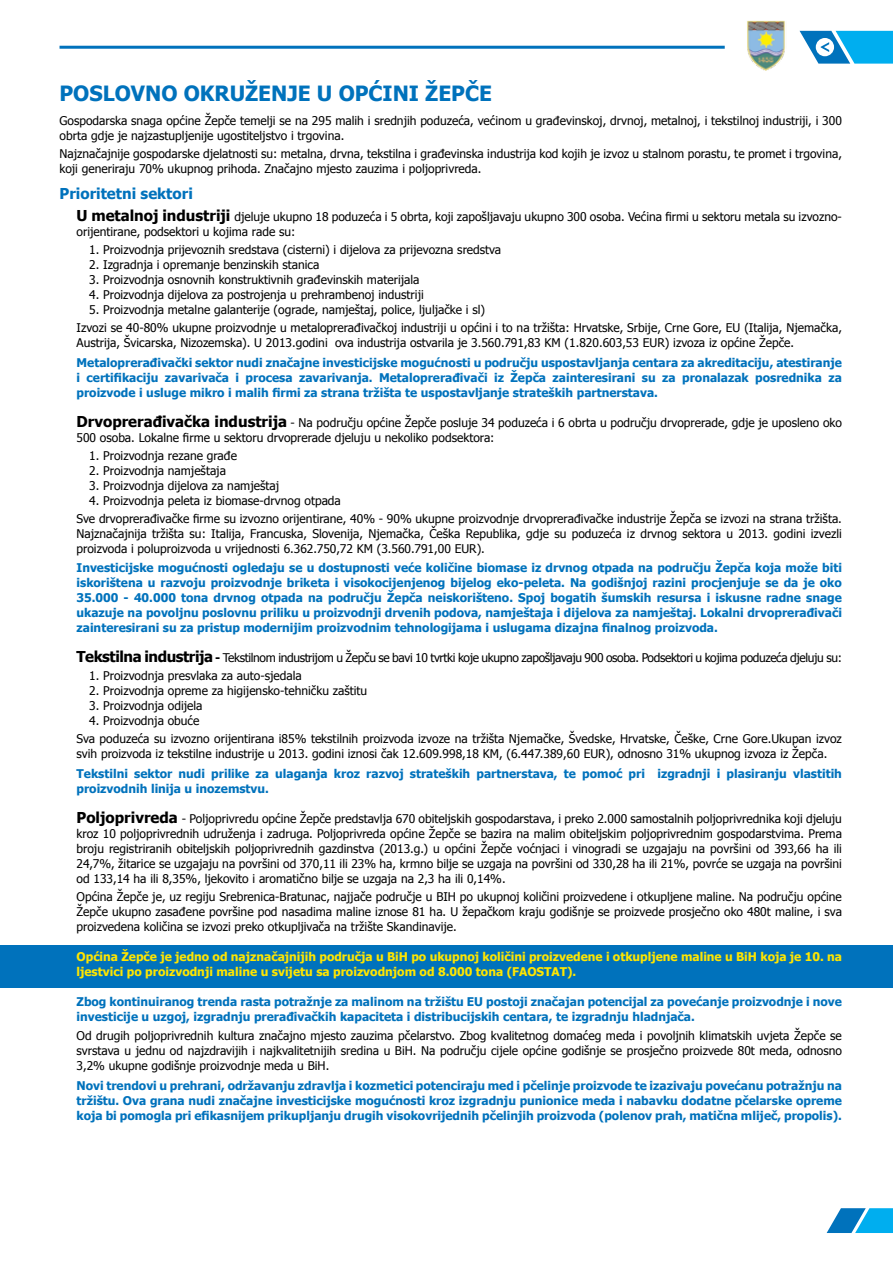
<style>
.page{position:relative;width:893px;height:1263px;background:#fff}
.page>*{position:absolute;margin:0;border:0;box-sizing:border-box;transform-origin:0 0}
.t1{font:700 21px "Tahoma";color:#0072bc}
.t2{font:700 15px "Tahoma";color:#0072bc}
.t3{font:12px/15px "Tahoma";color:#000}
.t4{font:700 12px/15px "Tahoma";color:#0072bc;text-align:justify}
.t5{font:700 12px/15px "Tahoma";color:#ffe600}
.t6{font:12px "Tahoma";letter-spacing:-.03em;color:#000}
.s1{font-weight:700;font-size:15px}
.s2{font-weight:700}
</style>
<div class="page">
<svg style="left:827px;top:1208px;width:66px;height:25px"></svg>
<svg style="left:800px;top:31px;width:93px;height:33px"></svg>
<hr style="left:60px;top:46px;width:665px;height:3px;background:#0072bc">
<img style="left:747px;top:21px;width:38px;height:49px">
<div style="left:0;top:945px;width:893px;height:43px;background:#0072bc"></div>
<h1 class="t1" style="left:60px;top:79px;width:434px">POSLOVNO OKRUŽENJE U OPĆINI ŽEPČE</h1>
<p class="t3" style="left:60px;top:112px;width:784px">Gospodarska snaga općine Žepče temelji se na 295 malih i srednjih poduzeća, većinom u građevinskoj, drvnoj, metalnoj, i tekstilnoj industriji, i 300 obrta gdje je najzastupljenije ugostiteljstvo i trgovina.</p>
<p class="t3" style="left:60px;top:145px;width:784px">Najznačajnije gospodarske djelatnosti su: metalna, drvna, tekstilna i građevinska industrija kod kojih je izvoz u stalnom porastu, te promet i trgovina, koji generiraju 70% ukupnog prihoda. Značajno mjesto zauzima i poljoprivreda.</p>
<p class="t2" style="left:60px;top:183px;width:135px">Prioritetni sektori</p>
<p class="t3" style="left:77px;top:209px;width:767px"><span class="s1">U metalnoj industriji</span> djeluje ukupno 18 poduzeća i 5 obrta, koji zapošljavaju ukupno 300 osoba. Većina firmi u sektoru metala su izvozno&shy;orijentirane, podsektori u kojima rade su:</p>
<p class="t3" style="left:89px;top:242px;width:413px">1. Proizvodnja prijevoznih sredstava (cisterni) i dijelova za prijevozna sredstva</p>
<p class="t3" style="left:89px;top:257px;width:232px">2. Izgradnja i opremanje benzinskih stanica</p>
<p class="t3" style="left:89px;top:272px;width:332px">3. Proizvodnja osnovnih konstruktivnih građevinskih materijala</p>
<p class="t3" style="left:89px;top:287px;width:336px">4. Proizvodnja dijelova za postrojenja u prehrambenoj industriji</p>
<p class="t3" style="left:77px;top:300px;width:767px;line-height:18px;text-indent:13px">5. Proizvodnja metalne galanterije (ograde, namještaj, police, ljuljačke i sl)<br>Izvozi se 40-80% ukupne proizvodnje u metaloprerađivačkoj industriji u općini i to na tržišta: Hrvatske, Srbije, Crne Gore, EU (Italija, Njemačka,</p>
<p class="t3" style="left:77px;top:335px;width:719px">Austrija, Švicarska, Nizozemska). U 2013.godini ova industrija ostvarila je 3.560.791,83 KM (1.820.603,53 EUR) izvoza iz općine Žepče.</p>
<p class="t4" style="left:77px;top:354px;width:767px">Metaloprerađivački sektor nudi značajne investicijske mogućnosti u području uspostavljanja centara za akreditaciju, atestiranje i certifikaciju zavarivača i procesa zavarivanja. Metaloprerađivači iz Žepča zainteresirani su za pronalazak posrednika za proizvode i usluge mikro i malih firmi za strana tržišta te uspostavljanje strateških partnerstava.</p>
<p class="t3" style="left:77px;top:414px;width:767px"><span class="s1">Drvoprerađivačka industrija</span> - Na području općine Žepče posluje 34 poduzeća i 6 obrta u području drvoprerade, gdje je uposleno oko<br>500 osoba. Lokalne firme u sektoru drvoprerade djeluju u nekoliko podsektora:</p>
<p class="t3" style="left:89px;top:447px;width:149px">1. Proizvodnja rezane građe</p>
<p class="t3" style="left:89px;top:462px;width:138px">2. Proizvodnja namještaja</p>
<p class="t3" style="left:89px;top:477px;width:191px">3. Proizvodnja dijelova za namještaj</p>
<p class="t3" style="left:77px;top:491px;width:767px;line-height:18px;text-indent:13px">4. Proizvodnja peleta iz biomase-drvnog otpada<br>Sve drvoprerađivačke firme su izvozno orijentirane, 40% - 90% ukupne proizvodnje drvoprerađivačke industrije Žepča se izvozi na strana tržišta.</p>
<p class="t3" style="left:77px;top:525px;width:767px">Najznačajnija tržišta su: Italija, Francuska, Slovenija, Njemačka, Češka Republika, gdje su poduzeća iz drvnog sektora u 2013. godini izvezli proizvoda i poluproizvoda u vrijednosti 6.362.750,72 KM (3.560.791,00 EUR).</p>
<p class="t4" style="left:77px;top:560px;width:767px">Investicijske mogućnosti ogledaju se u dostupnosti veće količine biomase iz drvnog otpada na području Žepča koja može biti iskorištena u razvoju proizvodnje briketa i visokocijenjenog bijelog eko-peleta. Na godišnjoj razini procjenjuje se da je oko 35.000 - 40.000 tona drvnog otpada na području Žepča neiskorišteno. Spoj bogatih šumskih resursa i iskusne radne snage ukazuje na povoljnu poslovnu priliku u proizvodnji drvenih podova, namještaja i dijelova za namještaj. Lokalni drvoprerađivači zainteresirani su za pristup modernijim proizvodnim tehnologijama i uslugama dizajna finalnog proizvoda.</p>
<p class="t6" style="left:77px;top:650px;width:767px"><span class="s1">Tekstilna industrija</span> <span class="s2">-</span> Tekstilnom industrijom u Žepču se bavi 10 tvrtki koje ukupno zapošljavaju 900 osoba. Podsektori u kojima poduzeća djeluju su:</p>
<p class="t3" style="left:89px;top:668px;width:214px">1. Proizvodnja presvlaka za auto-sjedala</p>
<p class="t3" style="left:89px;top:683px;width:279px">2. Proizvodnja opreme za higijensko-tehničku zaštitu</p>
<p class="t3" style="left:89px;top:698px;width:115px">3. Proizvodnja odijela</p>
<p class="t3" style="left:77px;top:711px;width:767px;line-height:18px;text-indent:13px">4. Proizvodnja obuće<br>Sva poduzeća su izvozno orijentirana i85% tekstilnih proizvoda izvoze na tržišta Njemačke, Švedske, Hrvatske, Češke, Crne Gore.Ukupan izvoz</p>
<p class="t3" style="left:77px;top:746px;width:752px">svih proizvoda iz tekstilne industrije u 2013. godini iznosi čak 12.609.998,18 KM, (6.447.389,60 EUR), odnosno 31% ukupnog izvoza iz Žepča.</p>
<p class="t4" style="left:77px;top:765px;width:767px">Tekstilni sektor nudi prilike za ulaganja kroz razvoj strateških partnerstava, te pomoć pri izgradnji i plasiranju vlastitih proizvodnih linija u inozemstvu.</p>
<p class="t3" style="left:77px;top:810px;width:767px;text-align:justify"><span class="s1">Poljoprivreda</span> - Poljoprivredu općine Žepče predstavlja 670 obiteljskih gospodarstava, i preko 2.000 samostalnih poljoprivrednika koji djeluju kroz 10 poljoprivrednih udruženja i zadruga. Poljoprivreda općine Žepče se bazira na malim obiteljskim poljoprivrednim gospodarstvima. Prema broju registriranih obiteljskih poljoprivrednih gazdinstva (2013.g.) u općini Žepče voćnjaci i vinogradi se uzgajaju na površini od 393,66 ha ili 24,7%, žitarice se uzgajaju na površini od 370,11 ili 23% ha, krmno bilje se uzgaja na površini od 330,28 ha ili 21%, povrće se uzgaja na površini od 133,14 ha ili 8,35%, ljekovito i aromatično bilje se uzgaja na 2,3 ha ili 0,14%.</p>
<p class="t3" style="left:77px;top:888px;width:767px;text-align:justify">Općina Žepče je, uz regiju Srebrenica-Bratunac, najjače područje u BIH po ukupnoj količini proizvedene i otkupljene maline. Na području općine Žepče ukupno zasađene površine pod nasadima maline iznose 81 ha. U žepačkom kraju godišnje se proizvede prosječno oko 480t maline, i sva proizvedena količina se izvozi preko otkupljivača na tržište Skandinavije.</p>
<p class="t5" style="left:77px;top:948px;width:767px">Općina Žepče je jedno od najznačajnijih područja u BiH po ukupnoj količini proizvedene i otkupljene maline u BiH koja je 10. na ljestvici po proizvodnji maline u svijetu sa proizvodnjom od 8.000 tona (FAOSTAT).</p>
<p class="t4" style="left:77px;top:993px;width:767px">Zbog kontinuiranog trenda rasta potražnje za malinom na tržištu EU postoji značajan potencijal za povećanje proizvodnje i nove investicije u uzgoj, izgradnju prerađivačkih kapaciteta i distribucijskih centara, te izgradnju hladnjača.</p>
<p class="t3" style="left:77px;top:1028px;width:767px;text-align:justify">Od drugih poljoprivrednih kultura značajno mjesto zauzima pčelarstvo. Zbog kvalitetnog domaćeg meda i povoljnih klimatskih uvjeta Žepče se svrstava u jednu od najzdravijih i najkvalitetnijih sredina u BiH. Na području cijele općine godišnje se prosječno proizvede 80t meda, odnosno 3,2% ukupne godišnje proizvodnje meda u BiH.</p>
<p class="t4" style="left:77px;top:1077px;width:767px">Novi trendovi u prehrani, održavanju zdravlja i kozmetici potenciraju med i pčelinje proizvode te izazivaju povećanu potražnju na tržištu. Ova grana nudi značajne investicijske mogućnosti kroz izgradnju punionice meda i nabavku dodatne pčelarske opreme koja bi pomogla pri efikasnijem prikupljanju drugih visokovrijednih pčelinjih proizvoda (polenov prah, matična mliječ, propolis).</p>
</div>
